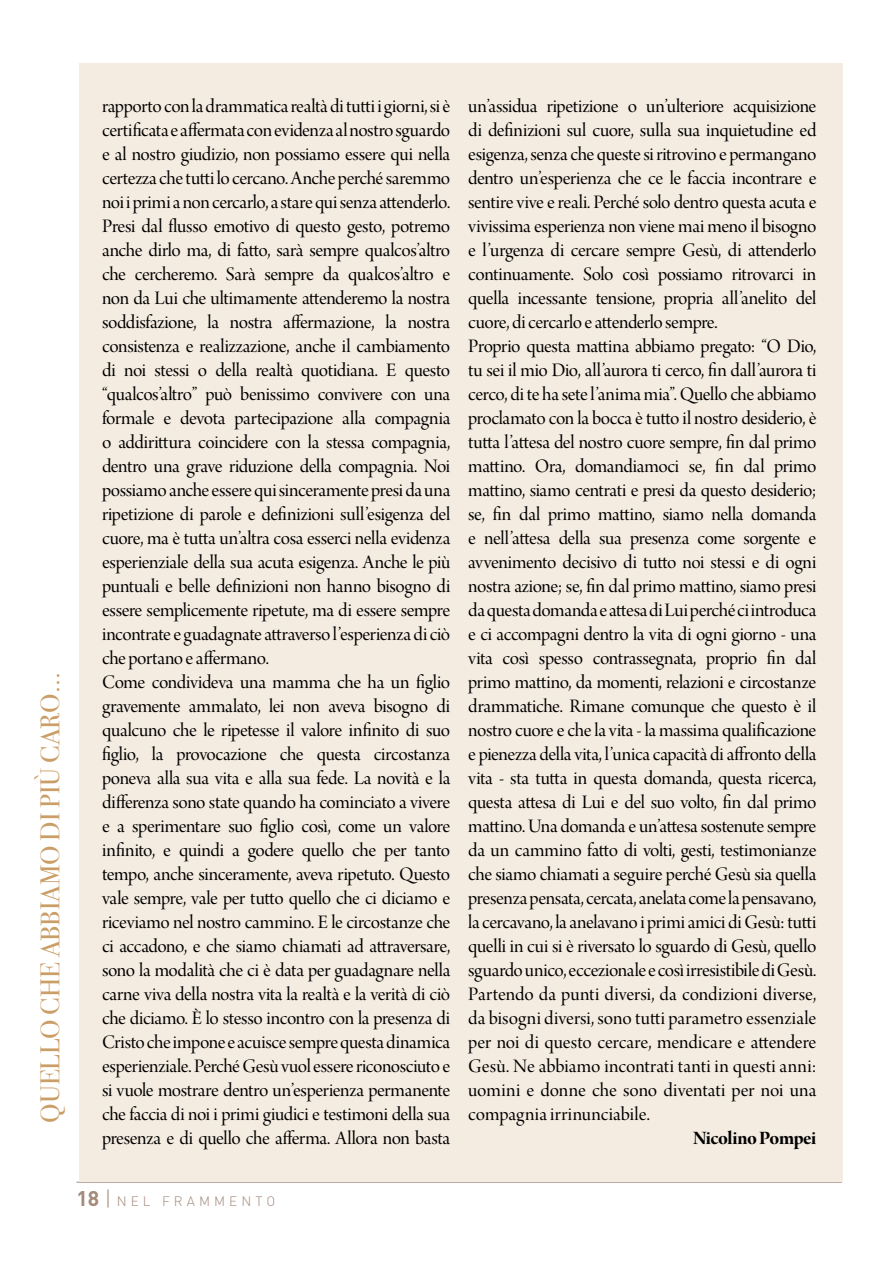
<style>
.page{position:relative;width:893px;height:1263px;background:#fff}
.page>*{position:absolute;margin:0;border:0;box-sizing:border-box;transform-origin:0 0}
.t1{font:27px "Bodoni Svty Two ITCTT Book";color:#ca9e67}
.t2{font:20.25px/24px "Arno Pro Display";letter-spacing:-.015em;color:#000}
.t3{font:20.25px "Arno Pro Bold Display";letter-spacing:-.025em;color:#000}
.t4{font:300 13.5px "DIN";letter-spacing:.3em;color:#a48a7a}
.s1{font-weight:700;font-size:21px}
.s2{font-size:21px}
</style>
<div class="page">
<hr style="left:77px;top:1182px;width:765px;height:1px;background:#a48a7a">
<div style="left:79px;top:64px;width:764px;height:1118px;background:#f4ece0"></div>
<h1 class="t1" style="left:34px;top:1123px;width:452px;rotate:-90deg">QUELLO CHE ABBIAMO DI PIÙ CARO...</h1>
<p class="t2" style="left:102px;top:95px;width:350px">rapporto con la drammatica realtà di tutti i giorni, si è certificata e affermata con evidenza al nostro sguardo e al nostro giudizio, non possiamo essere qui nella certezza che tutti lo cercano. Anche perché saremmo noi i primi a non cercarlo, a stare qui senza attenderlo.<br>Presi dal flusso emotivo di questo gesto, potremo anche dirlo ma, di fatto, sarà sempre qualcos’altro che cercheremo. Sarà sempre da qualcos’altro e non da Lui che ultimamente attenderemo la nostra soddisfazione, la nostra affermazione, la nostra consistenza e realizzazione, anche il cambiamento di noi stessi o della realtà quotidiana. E questo “qualcos’altro” può benissimo convivere con una formale e devota partecipazione alla compagnia o addirittura coincidere con la stessa compagnia, dentro una grave riduzione della compagnia. Noi possiamo anche essere qui sinceramente presi da una ripetizione di parole e definizioni sull’esigenza del cuore, ma è tutta un’altra cosa esserci nella evidenza esperienziale della sua acuta esigenza. Anche le più puntuali e belle definizioni non hanno bisogno di essere semplicemente ripetute, ma di essere sempre incontrate e guadagnate attraverso l’esperienza di ciò che portano e affermano.<br>Come condivideva una mamma che ha un figlio gravemente ammalato, lei non aveva bisogno di qualcuno che le ripetesse il valore infinito di suo figlio, la provocazione che questa circostanza poneva alla sua vita e alla sua fede. La novità e la differenza sono state quando ha cominciato a vivere e a sperimentare suo figlio così, come un valore infinito, e quindi a godere quello che per tanto tempo, anche sinceramente, aveva ripetuto. Questo vale sempre, vale per tutto quello che ci diciamo e riceviamo nel nostro cammino. E le circostanze che ci accadono, e che siamo chiamati ad attraversare, sono la modalità che ci è data per guadagnare nella carne viva della nostra vita la realtà e la verità di ciò che diciamo. È lo stesso incontro con la presenza di Cristo che impone e acuisce sempre questa dinamica esperienziale. Perché Gesù vuol essere riconosciuto e si vuole mostrare dentro un’esperienza permanente che faccia di noi i primi giudici e testimoni della sua presenza e di quello che afferma. Allora non basta</p>
<p class="t2" style="left:468px;top:95px;width:350px">un’assidua ripetizione o un’ulteriore acquisizione di definizioni sul cuore, sulla sua inquietudine ed esigenza, senza che queste si ritrovino e permangano dentro un’esperienza che ce le faccia incontrare e sentire vive e reali. Perché solo dentro questa acuta e vivissima esperienza non viene mai meno il bisogno e l’urgenza di cercare sempre Gesù, di attenderlo continuamente. Solo così possiamo ritrovarci in quella incessante tensione, propria all’anelito del cuore, di cercarlo e attenderlo sempre.<br>Proprio questa mattina abbiamo pregato: “O Dio, tu sei il mio Dio, all’aurora ti cerco, fin dall’aurora ti cerco, di te ha sete l’anima mia”. Quello che abbiamo proclamato con la bocca è tutto il nostro desiderio, è tutta l’attesa del nostro cuore sempre, fin dal primo mattino. Ora, domandiamoci se, fin dal primo mattino, siamo centrati e presi da questo desiderio; se, fin dal primo mattino, siamo nella domanda e nell’attesa della sua presenza come sorgente e avvenimento decisivo di tutto noi stessi e di ogni nostra azione; se, fin dal primo mattino, siamo presi da questa domanda e attesa di Lui perché ci introduca e ci accompagni dentro la vita di ogni giorno - una vita così spesso contrassegnata, proprio fin dal primo mattino, da momenti, relazioni e circostanze drammatiche. Rimane comunque che questo è il nostro cuore e che la vita - la massima qualificazione e pienezza della vita, l’unica capacità di affronto della vita - sta tutta in questa domanda, questa ricerca, questa attesa di Lui e del suo volto, fin dal primo mattino. Una domanda e un’attesa sostenute sempre da un cammino fatto di volti, gesti, testimonianze che siamo chiamati a seguire perché Gesù sia quella presenza pensata, cercata, anelata come la pensavano, la cercavano, la anelavano i primi amici di Gesù: tutti quelli in cui si è riversato lo sguardo di Gesù, quello sguardo unico, eccezionale e così irresistibile di Gesù.<br>Partendo da punti diversi, da condizioni diverse, da bisogni diversi, sono tutti parametro essenziale per noi di questo cercare, mendicare e attendere Gesù. Ne abbiamo incontrati tanti in questi anni: uomini e donne che sono diventati per noi una compagnia irrinunciabile.</p>
<p class="t3" style="left:693px;top:1126px;width:125px">Nicolino Pompei</p>
<p class="t4" style="left:77px;top:1193px;width:200px"><span class="s1">18</span> <span class="s2">|</span> NEL FRAMMENTO</p>
</div>
